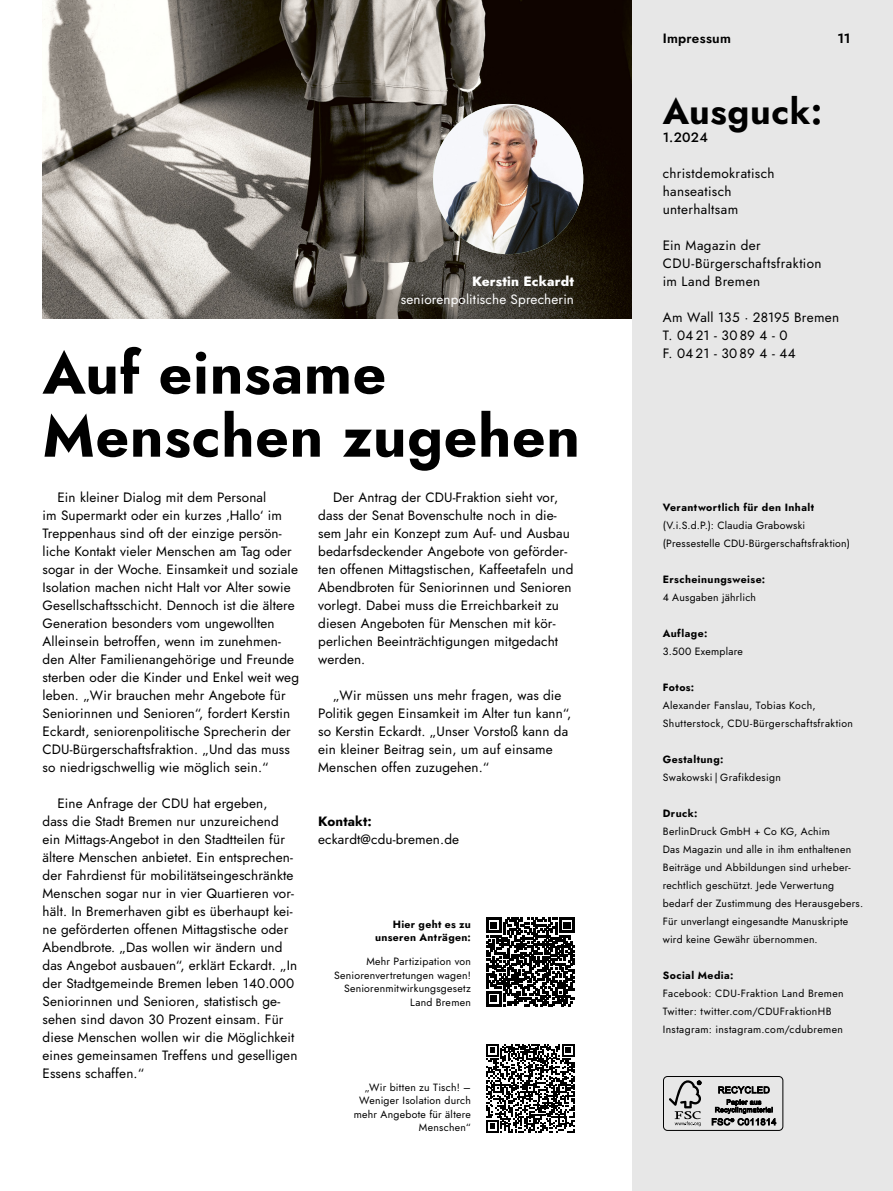
<style>
.page{position:relative;width:893px;height:1191px;background:#fff}
.page>*{position:absolute;margin:0;border:0;box-sizing:border-box;transform-origin:0 0}
.t1{font:700 58.8px/63px "Jost";letter-spacing:.01em;color:#000}
.t2{font:700 36px "Jost";letter-spacing:.015em;color:#000}
.t3{font:13.5px/18px "Jost";letter-spacing:.01em;color:#000}
.t4{font:13.5px "Jost";letter-spacing:.01em;color:#fff}
.t5{font:800 13.5px "Jost";letter-spacing:.01em;color:#fff}
.t6{font:600 13.5px "Jost";letter-spacing:.02em;color:#000}
.t7{font:700 13.5px "Jost";letter-spacing:.01em;color:#000}
.t8{font:500 13.5px "Jost";color:#000}
.t9{font:10.5px/18px "Jost";letter-spacing:.025em;color:#000}
.t10{font:700 10.5px/13.5px "Jost";letter-spacing:.04em;color:#000;text-align:right}
</style>
<div class="page">
<img style="left:43px;top:0;width:589px;height:318px">
<div style="left:633px;top:0;width:260px;height:1191px;background:#e7e7e7"></div>
<div style="left:663px;top:1076px;width:120px;height:54px;border:1px solid #000;border-radius:4px"></div>
<svg style="left:669px;top:1080px;width:32px;height:46px"></svg>
<svg style="left:718px;top:1086px;width:52px;height:7px"></svg>
<svg style="left:712px;top:1099px;width:64px;height:26px"></svg>
<svg style="left:486px;top:1044px;width:89px;height:88px"></svg>
<img style="left:433px;top:104px;width:150px;height:150px;border-radius:75px">
<svg style="left:486px;top:917px;width:88px;height:89px"></svg>
<p class="t5" style="left:472px;top:272px;width:103px">Kerstin Eckardt</p>
<p class="t4" style="left:401px;top:290px;width:175px">seniorenpolitische Sprecherin</p>
<h1 class="t1" style="left:43px;top:342px;width:539px">Auf einsame<br>Menschen zugehen</h1>
<p class="t3" style="left:43px;top:488px;width:258px;text-indent:15px">Ein kleiner Dialog mit dem Personal<br>im Supermarkt oder ein kurzes ‚Hallo‘ im Treppenhaus sind oft der einzige persön&shy;liche Kontakt vieler Menschen am Tag oder sogar in der Woche. Einsamkeit und soziale Isolation machen nicht Halt vor Alter sowie Gesellschaftsschicht. Dennoch ist die ältere Generation besonders vom ungewollten Alleinsein betroffen, wenn im zunehmen&shy;den Alter Familienangehörige und Freunde sterben oder die Kinder und Enkel weit weg leben. „Wir brauchen mehr Angebote für Seniorinnen und Senioren“, fordert Kerstin Eckardt, seniorenpolitische Sprecherin der CDU-Bürgerschaftsfraktion. „Und das muss so niedrigschwellig wie möglich sein.“</p>
<p class="t3" style="left:43px;top:794px;width:256px;text-indent:15px">Eine Anfrage der CDU hat ergeben,<br>dass die Stadt Bremen nur unzureichend ein Mittags-Angebot in den Stadtteilen für ältere Menschen anbietet. Ein entsprechen&shy;der Fahrdienst für mobilitätseingeschränkte Menschen sogar nur in vier Quartieren vor&shy;hält. In Bremerhaven gibt es überhaupt kei&shy;ne geförderten offenen Mittagstische oder Abendbrote. „Das wollen wir ändern und das Angebot ausbauen“, erklärt Eckardt. „In der Stadtgemeinde Bremen leben 140.000<br>Seniorinnen und Senioren, statistisch ge&shy;sehen sind davon 30 Prozent einsam. Für diese Menschen wollen wir die Möglichkeit eines gemeinsamen Treffens und geselligen Essens schaffen.“</p>
<p class="t3" style="left:318px;top:488px;width:257px;text-indent:15px">Der Antrag der CDU-Fraktion sieht vor, dass der Senat Bovenschulte noch in die&shy;sem Jahr ein Konzept zum Auf- und Ausbau bedarfsdeckender Angebote von geförder&shy;ten offenen Mittagstischen, Kaffeetafeln und Abendbroten für Seniorinnen und Senioren vorlegt. Dabei muss die Erreichbarkeit zu diesen Angeboten für Menschen mit kör&shy;perlichen Beeinträchtigungen mitgedacht werden.</p>
<p class="t3" style="left:318px;top:686px;width:255px;text-indent:15px">„Wir müssen uns mehr fragen, was die Politik gegen Einsamkeit im Alter tun kann“, so Kerstin Eckardt. „Unser Vorstoß kann da ein kleiner Beitrag sein, um auf einsame Menschen offen zuzugehen.“</p>
<p class="t7" style="left:318px;top:811px;width:55px">Kontakt:</p>
<p class="t3" style="left:318px;top:830px;width:142px">eckardt@cdu-bremen.de</p>
<p class="t10" style="left:375px;top:917px;width:97px">Hier geht es zu unseren Anträgen:</p>
<p class="t9" style="left:334px;top:955px;width:138px;line-height:13.5px;text-align:right">Mehr Partizipation von<br>Seniorenvertretungen wagen!<br>Seniorenmitwirkungsgesetz<br>Land Bremen</p>
<p class="t9" style="left:354px;top:1080px;width:119px;line-height:13.5px;text-align:right">„Wir bitten zu Tisch! –<br>Weniger Isolation durch mehr Angebote für ältere<br>Menschen“</p>
<p class="t6" style="left:663px;top:29px;width:70px">Impressum</p>
<p class="t6" style="left:838px;top:29px;width:14px">11</p>
<h2 class="t2" style="left:663px;top:86px;width:161px">Ausguck:</h2>
<p class="t8" style="left:663px;top:128px;width:47px">1.2024</p>
<p class="t3" style="left:663px;top:164px;width:113px">christdemokratisch hanseatisch unterhaltsam</p>
<p class="t3" style="left:663px;top:236px;width:160px">Ein Magazin der<br>CDU-Bürgerschaftsfraktion im Land Bremen</p>
<p class="t3" style="left:663px;top:308px;width:178px">Am Wall 135 · 28195 Bremen<br>T. 04 21 - 30 89 4 - 0<br>F. 04 21 - 30 89 4 - 44</p>
<p class="t10" style="left:663px;top:500px;width:153px">Verantwortlich für den Inhalt</p>
<p class="t9" style="left:663px;top:516px;width:189px">(V.i.S.d.P.): Claudia Grabowski (Pressestelle CDU-Bürgerschaftsfraktion)</p>
<p class="t10" style="left:663px;top:572px;width:104px">Erscheinungsweise:</p>
<p class="t9" style="left:663px;top:588px;width:95px">4 Ausgaben jährlich</p>
<p class="t10" style="left:663px;top:626px;width:46px">Auflage:</p>
<p class="t9" style="left:663px;top:642px;width:82px">3.500 Exemplare</p>
<p class="t10" style="left:663px;top:680px;width:33px">Fotos:</p>
<p class="t9" style="left:663px;top:696px;width:192px">Alexander Fanslau, Tobias Koch,<br>Shutterstock, CDU-Bürgerschaftsfraktion</p>
<p class="t10" style="left:663px;top:752px;width:62px">Gestaltung:</p>
<p class="t9" style="left:663px;top:768px;width:120px">Swakowski | Grafikdesign</p>
<p class="t10" style="left:663px;top:806px;width:36px">Druck:</p>
<p class="t9" style="left:663px;top:822px;width:202px">BerlinDruck GmbH + Co KG, Achim<br>Das Magazin und alle in ihm enthaltenen Beiträge und Abbildungen sind urheber&shy;rechtlich geschützt. Jede Verwertung bedarf der Zustimmung des Herausgebers.<br>Für unverlangt eingesandte Manuskripte wird keine Gewähr übernommen.</p>
<p class="t10" style="left:663px;top:968px;width:72px">Social Media:</p>
<p class="t9" style="left:663px;top:984px;width:182px">Facebook: CDU-Fraktion Land Bremen<br>Twitter: twitter.com/CDUFraktionHB<br>Instagram: instagram.com/cdubremen</p>
</div>
